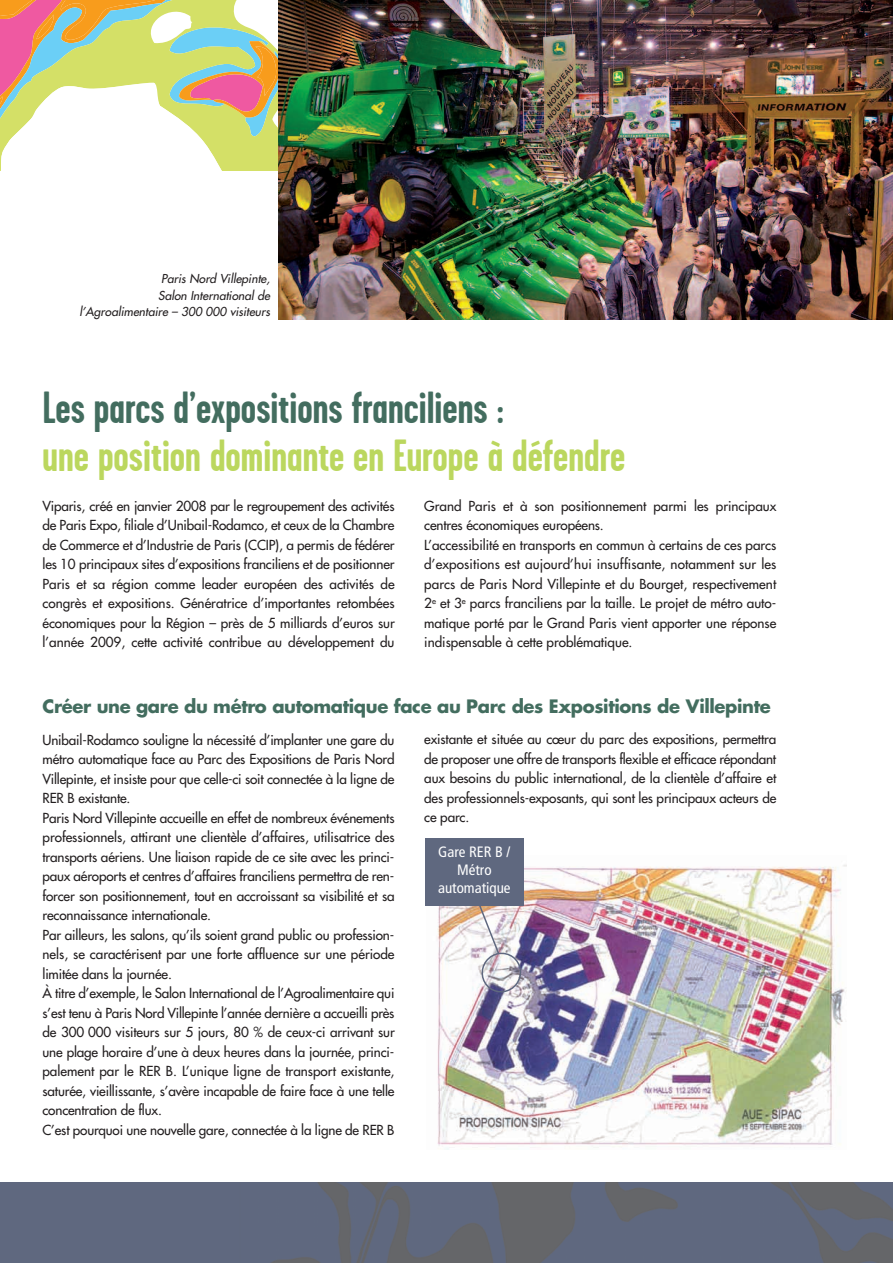
<style>
.page{position:relative;width:893px;height:1263px;background:#fff}
.page>*{position:absolute;margin:0;border:0;box-sizing:border-box;transform-origin:0 0}
.t1{font:700 45px "Garage Gothic";color:#bbd75e}
.t2{font:700 45px "Garage Gothic";color:#436d5f}
.t3{font:700 18px "Futura";letter-spacing:-.02em;color:#436d5f}
.t4{font:condensed 15px/18px "Frutiger LT";color:#fff;text-align:center}
.t5{font:13.5px/19.5px "Futura";letter-spacing:-.01em;color:#231f20;text-align:justify}
.t6{font:italic 12px/16.4px "Futura";letter-spacing:.005em;color:#231f20;text-align:right}
</style>
<div class="page">
<div style="left:0;top:1182px;width:893px;height:81px;background:#5f687f"></div>
<img style="left:271px;top:1182px;width:622px;height:81px">
<svg style="left:0;top:0;width:279px;height:170px"></svg>
<img style="left:437px;top:855px;width:409px;height:294px">
<img style="left:476px;top:899px;width:48px;height:96px">
<div style="left:425px;top:838px;width:98px;height:68px;background:#5f687f"></div>
<img style="left:279px;top:0;width:614px;height:319px">
<p class="t6" style="left:79px;top:271px;width:192px">Paris Nord Villepinte,<br>Salon International de l’Agroalimentaire – 300 000 visiteurs</p>
<h1 class="t2" style="left:43px;top:381px;width:463px">Les parcs d’expositions franciliens :</h1>
<h1 class="t1" style="left:43px;top:429px;width:584px">une position dominante en Europe à défendre</h1>
<p class="t5" style="left:43px;top:497px;width:354px">Viparis, créé en janvier 2008 par le regroupement des activités de Paris Expo, filiale d’Unibail-Rodamco, et ceux de la Chambre de Commerce et d’Industrie de Paris (CCIP), a permis de fédérer les 10 principaux sites d’expositions franciliens et de positionner Paris et sa région comme leader européen des activités de congrès et expositions. Génératrice d’importantes retombées économiques pour la Région – près de 5 milliards d’euros sur l’année 2009, cette activité contribue au développement du</p>
<p class="t5" style="left:424px;top:497px;width:354px;text-align:left">Grand Paris et à son positionnement parmi les principaux centres économiques européens.<br>L’accessibilité en transports en commun à certains de ces parcs d’expositions est aujourd’hui insuffisante, notamment sur les parcs de Paris Nord Villepinte et du Bourget, respectivement 2<sup>e</sup> et 3<sup>e</sup> parcs franciliens par la taille. Le projet de métro auto&shy;matique porté par le Grand Paris vient apporter une réponse indispensable à cette problématique.</p>
<h2 class="t3" style="left:43px;top:698px;width:730px">Créer une gare du métro automatique face au Parc des Expositions de Villepinte</h2>
<p class="t5" style="left:42px;top:731px;width:354px;text-align:left">Unibail-Rodamco souligne la nécessité d’implanter une gare du métro automatique face au Parc des Expositions de Paris Nord Villepinte, et insiste pour que celle-ci soit connectée à la ligne de RER B existante.<br>Paris Nord Villepinte accueille en effet de nombreux événements professionnels, attirant une clientèle d’affaires, utilisatrice des transports aériens. Une liaison rapide de ce site avec les princi&shy;paux aéroports et centres d’affaires franciliens permettra de ren&shy;forcer son positionnement, tout en accroissant sa visibilité et sa reconnaissance internationale.<br>Par ailleurs, les salons, qu’ils soient grand public ou profession&shy;nels, se caractérisent par une forte affluence sur une période limitée dans la journée.<br>À titre d’exemple, le Salon International de l’Agroalimentaire qui s’est tenu à Paris Nord Villepinte l’année dernière a accueilli près de 300 000 visiteurs sur 5 jours, 80 % de ceux-ci arrivant sur une plage horaire d’une à deux heures dans la journée, princi&shy;palement par le RER B. L’unique ligne de transport existante, saturée, vieillissante, s’avère incapable de faire face à une telle concentration de flux.<br>C’est pourquoi une nouvelle gare, connectée à la ligne de RER B</p>
<p class="t5" style="left:424px;top:731px;width:354px">existante et située au cœur du parc des expositions, permettra de proposer une offre de transports flexible et efficace répondant aux besoins du public international, de la clientèle d’affaire et des professionnels-exposants, qui sont les principaux acteurs de ce parc.</p>
<p class="t4" style="left:438px;top:844px;width:74px">Gare RER B /<br>Métro automatique</p>
</div>
